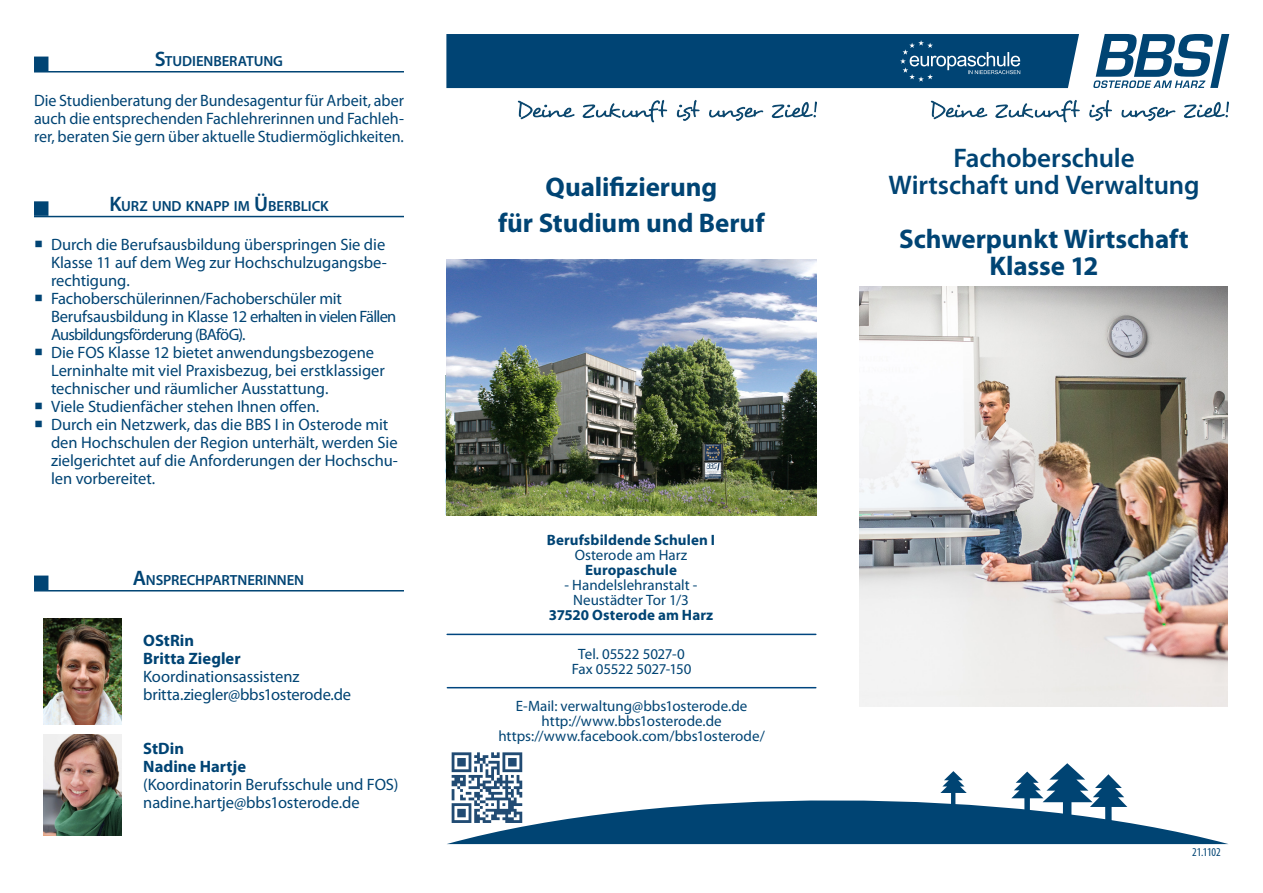
<style>
.page{position:relative;width:1263px;height:893px;background:#fff}
.page>*{position:absolute;margin:0;border:0;box-sizing:border-box;transform-origin:0 0}
.neu_Schulform{font:600 27px "Myriad Pro";letter-spacing:-.01em;color:#004474}
.neu_Fließtext_norma{font:700 27px "Myriad Pro";letter-spacing:-.005em;color:#004474}
.neu_Schulform-2{font:700 27px "Myriad Pro";letter-spacing:-.005em;color:#004474}
.neu_Fließtext_norma-2{font:16.5px/18px "Myriad Pro";letter-spacing:-.005em;color:#004474}
.t1{font:700 16.5px "Myriad Pro";color:#004474}
.neu_Internet_Adress{font:15px "Myriad Pro";color:#004474}
.neu_Internet_Adress-2{font:700 15px "Myriad Pro";letter-spacing:.005em;color:#004474}
.neu_Internet_Adress-3{font:15px "Myriad Pro";letter-spacing:-.025em;color:#004474}
.neu_Überschrift{font:600 14.7px "Myriad Pro";letter-spacing:-.005em;color:#004474}
.neu_Überschrift_mit{font:600 14.7px "Myriad Pro";letter-spacing:-.005em;color:#004474}
.neu_Version_Stand{font:condensed 12px "Myriad Pro";letter-spacing:-.015em;color:#004474}
.s1{font-size:21px}
</style>
<div class="page">
<img style="left:44px;top:735px;width:77px;height:101px">
<img style="left:44px;top:618px;width:77px;height:106px">
<img style="left:859px;top:286px;width:369px;height:420px">
<svg style="left:34px;top:201px;width:14px;height:15px"></svg>
<hr style="left:34px;top:216px;width:370px;height:1px;background:#004474">
<svg style="left:34px;top:57px;width:14px;height:14px"></svg>
<hr style="left:34px;top:71px;width:370px;height:2px;background:#004474">
<svg style="left:34px;top:576px;width:14px;height:14px"></svg>
<hr style="left:34px;top:590px;width:370px;height:1px;background:#004474">
<svg style="left:452px;top:752px;width:70px;height:33px"></svg>
<hr style="left:447px;top:634px;width:369px;height:1px;background:#00467f">
<hr style="left:447px;top:687px;width:369px;height:1px;background:#00467f">
<img style="left:446px;top:260px;width:370px;height:255px">
<svg style="left:1093px;top:34px;width:136px;height:54px"></svg>
<img style="left:517px;top:100px;width:299px;height:23px">
<img style="left:930px;top:100px;width:299px;height:23px">
<svg style="left:447px;top:785px;width:781px;height:59px;fill:#004473"></svg>
<svg style="left:1011px;top:763px;width:116px;height:59px"></svg>
<svg style="left:940px;top:771px;width:27px;height:34px"></svg>
<div style="left:446px;top:34px;width:633px;height:54px;background:#004474"></div>
<p class="neu_Überschrift" style="left:155px;top:52px;width:130px"><span class="s1">S</span>TUDIENBERATUNG</p>
<p class="neu_Fließtext_norma-2" style="left:34px;top:91px;width:371px;text-align:justify">Die Studienberatung der Bundesagentur für Arbeit, aber auch die entsprechenden Fachlehrerinnen und Fachleh&shy;rer, beraten Sie gern über aktuelle Studiermöglichkeiten.</p>
<p class="neu_Überschrift" style="left:109px;top:197px;width:220px"><span class="s1">K</span>URZ UND KNAPP IM <span class="s1">Ü</span>BERBLICK</p>
<p class="neu_Fließtext_norma-2" style="left:51px;top:235px;width:337px;text-align:justify">Durch die Berufsausbildung überspringen Sie die Klasse 11 auf dem Weg zur Hochschulzugangsbe&shy;rechtigung.</p>
<p class="neu_Fließtext_norma-2" style="left:51px;top:289px;width:347px">Fachoberschülerinnen/Fachoberschüler mit<br>Berufsausbildung in Klasse 12 erhalten in vielen Fällen<br>Ausbildungsförderung (BAföG).</p>
<p class="neu_Fließtext_norma-2" style="left:51px;top:343px;width:335px">Die FOS Klasse 12 bietet anwendungsbezogene<br>Lerninhalte mit viel Praxisbezug, bei erstklassiger technischer und räumlicher Ausstattung.</p>
<p class="neu_Fließtext_norma-2" style="left:51px;top:397px;width:270px">Viele Studienfächer stehen Ihnen offen.</p>
<p class="neu_Fließtext_norma-2" style="left:51px;top:415px;width:348px">Durch ein Netzwerk, das die BBS I in Osterode mit den Hochschulen der Region unterhält, werden Sie zielgerichtet auf die Anforderungen der Hochschu&shy;len vorbereitet.</p>
<p class="neu_Überschrift_mit" style="left:133px;top:571px;width:173px"><span class="s1">A</span>NSPRECHPARTNERINNEN</p>
<p class="t1" style="left:143px;top:630px;width:52px">OStRin</p>
<p class="t1" style="left:143px;top:648px;width:99px">Britta Ziegler</p>
<p class="neu_Fließtext_norma-2" style="left:143px;top:667px;width:158px">Koordinationsassistenz</p>
<p class="neu_Fließtext_norma-2" style="left:143px;top:685px;width:209px">britta.ziegler@bbs1osterode.de</p>
<p class="t1" style="left:143px;top:738px;width:42px">StDin</p>
<p class="t1" style="left:143px;top:756px;width:104px">Nadine Hartje</p>
<p class="neu_Fließtext_norma-2" style="left:143px;top:775px;width:257px">(Koordinatorin Berufsschule und FOS)</p>
<p class="neu_Fließtext_norma-2" style="left:143px;top:793px;width:218px">nadine.hartje@bbs1osterode.de</p>
<p class="neu_Fließtext_norma" style="left:546px;top:169px;width:173px">Qualifizierung</p>
<p class="neu_Fließtext_norma" style="left:498px;top:205px;width:268px">für Studium und Beruf</p>
<p class="neu_Internet_Adress-2" style="left:547px;top:530px;width:170px">Berufsbildende Schulen I</p>
<p class="neu_Internet_Adress" style="left:575px;top:546px;width:114px">Osterode am Harz</p>
<p class="neu_Internet_Adress-2" style="left:585px;top:560px;width:93px">Europaschule</p>
<p class="neu_Internet_Adress" style="left:564px;top:576px;width:134px">- Handelslehranstalt -</p>
<p class="neu_Internet_Adress" style="left:573px;top:591px;width:117px">Neustädter Tor 1/3</p>
<p class="neu_Internet_Adress-2" style="left:549px;top:605px;width:166px">37520 Osterode am Harz</p>
<p class="neu_Internet_Adress-3" style="left:578px;top:645px;width:108px">Tel. 05522 5027-0</p>
<p class="neu_Internet_Adress-3" style="left:572px;top:660px;width:121px">Fax 05522 5027-150</p>
<p class="neu_Internet_Adress" style="left:516px;top:697px;width:233px">E-Mail: verwaltung@bbs1osterode.de</p>
<p class="neu_Internet_Adress" style="left:541px;top:712px;width:182px">http://www.bbs1osterode.de</p>
<p class="neu_Internet_Adress" style="left:498px;top:727px;width:268px">https://www.facebook.com/bbs1osterode/</p>
<p class="neu_Schulform" style="left:953px;top:141px;width:183px">Fachoberschule</p>
<p class="neu_Schulform" style="left:888px;top:168px;width:313px">Wirtschaft und Verwaltung</p>
<p class="neu_Schulform-2" style="left:899px;top:222px;width:291px">Schwerpunkt Wirtschaft</p>
<p class="neu_Schulform-2" style="left:989px;top:249px;width:111px">Klasse 12</p>
<p class="neu_Version_Stand" style="left:1192px;top:845px;width:30px">21.1102</p>
</div>
